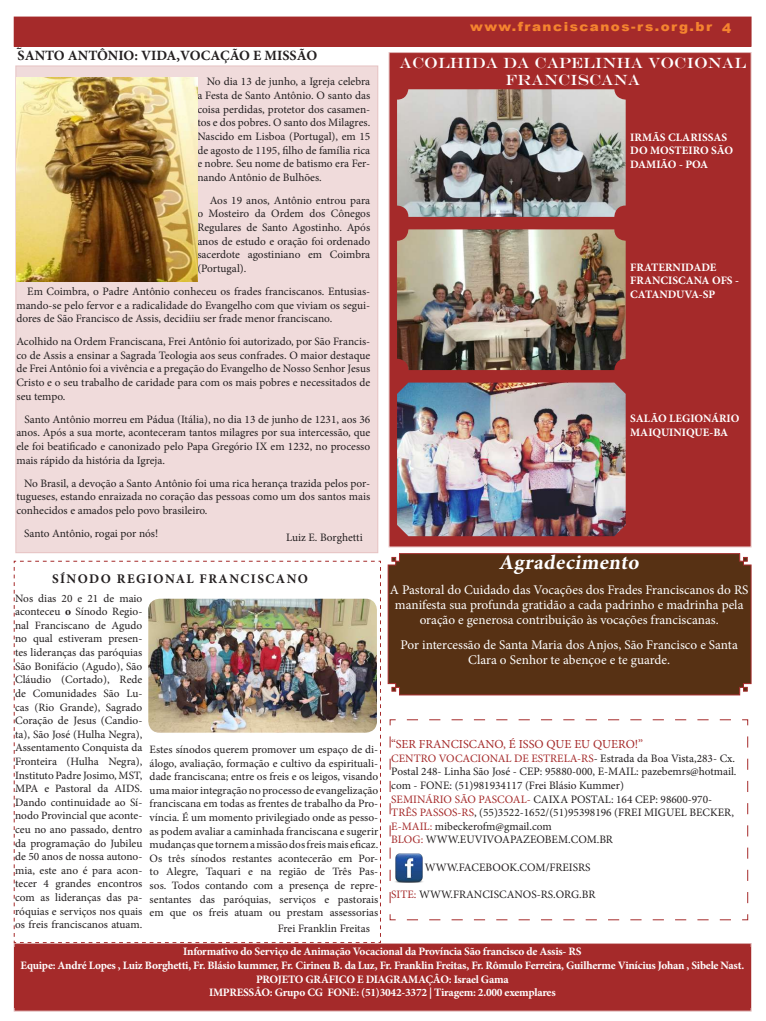
<style>
.page{position:relative;width:766px;height:1021px;background:#fff}
.page>*{position:absolute;margin:0;border:0;box-sizing:border-box;transform-origin:0 0}
.t1{font:700 20.8px "Minion Pro";color:#fff}
.t2{font:15px/17px "Engravers";color:#fff;text-align:center;scale:.95 1}
.t3{font:700 14.2px "Minion Pro";color:#231f20}
.t4{font:13.2px/15.2px "Minion Pro";color:#fff;text-align:center}
.t5{font:700 13.2px "Minion Pro";letter-spacing:.11em;color:#231f20}
.t6{font:900 12.5px "Arial";letter-spacing:.11em;color:#f5842f;scale:1.08 1}
.t7{font:12.3px "Minion Pro";color:#a52a2a}
.t8{font:11.3px/13.6px "Minion Pro";color:#231f20;text-align:justify}
.t9{font:700 11.3px/13.6px "Minion Pro";letter-spacing:-.02em;color:#fff;text-align:center}
.t10{font:700 11.3px/13.6px "Minion Pro";color:#fff}
.t11{font:11.2px/13.6px "Minion Pro";color:#231f20;text-align:justify}
.s1{font-weight:700}
.s2{font-size:13.2px}
.s3{color:#a52a2a}
</style>
<div class="page">
<div style="left:16px;top:66px;width:361px;height:486px;background:#f0dbdb"></div>
<div style="left:14px;top:17px;width:736px;height:29px;background:#a52a2a"></div>
<div style="left:14px;top:17px;width:737px;height:30px;border:1px solid #a52a2a"></div>
<div style="left:14px;top:943px;width:736px;height:68px;background:#a52a2a"></div>
<div style="left:14px;top:943px;width:737px;height:68px;border:1px solid #dbaaaa"></div>
<div style="left:14px;top:947px;width:736px;height:60px;background:#a52a2a"></div>
<img style="left:13px;top:560px;width:368px;height:383px">
<img style="left:16px;top:77px;width:181px;height:204px">
<div style="left:387px;top:553px;width:364px;height:143px;background:#573114"></div>
<div style="left:389px;top:53px;width:361px;height:494px;background:#a52a2a"></div>
<img style="left:397px;top:89px;width:228px;height:128px">
<img style="left:397px;top:229px;width:228px;height:141px">
<img style="left:397px;top:382px;width:228px;height:154px">
<svg style="left:389px;top:719px;width:359px;height:201px"></svg>
<img style="left:391px;top:847px;width:35px;height:35px">
<p class="t8" style="left:16px;top:39px;width:7px">2</p>
<p class="t3" style="left:18px;top:45px;width:301px">SANTO ANTÔNIO: VIDA,VOCAÇÃO E MISSÃO</p>
<p class="t8" style="left:197px;top:75px;width:174px;text-indent:9px">No dia 13 de junho, a Igreja celebra a Festa de Santo Antônio. O santo das coisa perdidas, protetor dos casamen&shy;tos e dos pobres. O santo dos Milagres.<br>Nascido em Lisboa (Portugal), em 15 de agosto de 1195, filho de família rica e nobre. Seu nome de batismo era Fer&shy;nando Antônio de Bulhões.</p>
<p class="t8" style="left:197px;top:193px;width:174px;text-indent:12px">Aos 19 anos, Antônio entrou para o Mosteiro da Ordem dos Cônegos Regulares de Santo Agostinho. Após anos de estudo e oração foi ordenado sacerdote agostiniano em Coimbra (Portugal).</p>
<p class="t8" style="left:16px;top:284px;width:355px;text-indent:11px">Em Coimbra, o Padre Antônio conheceu os frades franciscanos. Entusias&shy;mando-se pelo fervor e a radicalidade do Evangelho com que viviam os segui&shy;dores de São Francisco de Assis, decidiiu ser frade menor franciscano.</p>
<p class="t8" style="left:16px;top:335px;width:355px">Acolhido na Ordem Franciscana, Frei Antônio foi autorizado, por São Francis&shy;co de Assis a ensinar a Sagrada Teologia aos seus confrades. O maior destaque de Frei Antônio foi a vivência e a pregação do Evangelho de Nosso Senhor Jesus Cristo e o seu trabalho de caridade para com os mais pobres e necessitados de seu tempo.</p>
<p class="t8" style="left:16px;top:412px;width:355px;text-indent:8px">Santo Antônio morreu em Pádua (Itália), no dia 13 de junho de 1231, aos 36 anos. Após a sua morte, aconteceram tantos milagres por sua intercessão, que ele foi beatificado e canonizado pelo Papa Gregório IX em 1232, no processo mais rápido da história da Igreja.</p>
<p class="t8" style="left:16px;top:476px;width:355px;text-indent:8px">No Brasil, a devoção a Santo Antônio foi uma rica herança trazida pelos por&shy;tugueses, estando enraizada no coração das pessoas como um dos santos mais conhecidos e amados pelo povo brasileiro.</p>
<p class="t8" style="left:24px;top:526px;width:135px">Santo Antônio, rogai por nós!</p>
<p class="t8" style="left:286px;top:531px;width:78px">Luiz E. Borghetti</p>
<p class="t5" style="left:52px;top:569px;width:257px">SÍNODO REGIONAL FRANCISCANO</p>
<p class="t11" style="left:15px;top:591px;width:129px">Nos dias 20 e 21 de maio aconteceu <span class="s1">o</span> Sínodo Regio&shy;nal Franciscano de Agudo no qual estiveram presen&shy;tes lideranças das paróquias São Bonifácio (Agudo), São Cláudio (Cortado), Rede de Comunidades São Lu&shy;cas (Rio Grande), Sagrado Coração de Jesus (Candio&shy;ta), São José (Hulha Negra), Assentamento Conquista da Fronteira (Hulha Negra), Instituto Padre Josimo, MST, MPA e Pastoral da AIDS.<br>Dando continuidade ao Sí&shy;nodo Provincial que aconte&shy;ceu no ano passado, dentro da programação do Jubileu de 50 anos de nossa autono&shy;mia, este ano é para acon&shy;tecer 4 grandes encontros com as lideranças das pa&shy;róquias e serviços nos quais os freis franciscanos atuam.</p>
<p class="t11" style="left:150px;top:742px;width:230px">Estes sínodos querem promover um espaço de di&shy;álogo, avaliação, formação e cultivo da espirituali&shy;dade franciscana; entre os freis e os leigos, visando uma maior integração no processo de evangelização franciscana em todas as frentes de trabalho da Pro&shy;víncia. É um momento privilegiado onde as pesso&shy;as podem avaliar a caminhada franciscana e sugerir mudanças que tornem a missão dos freis mais eficaz.<br>Os três sínodos restantes acontecerão em Por&shy;to Alegre, Taquari e na região de Três Pas&shy;sos. Todos contando com a presença de repre&shy;sentantes das paróquias, serviços e pastorais em que os freis atuam ou prestam assessorias</p>
<p class="t8" style="left:278px;top:921px;width:94px">Frei Franklin Freitas</p>
<p class="t6" style="left:470px;top:18px;width:243px">www.franciscanos-rs.org.br <span class="s2">4</span></p>
<h2 class="t2" style="left:399px;top:54px;width:366px">ACOLHIDA DA CAPELINHA VOCIONAL<br>FRANCISCANA</h2>
<p class="t10" style="left:630px;top:130px;width:104px">IRMÃS CLARISSAS<br>DO MOSTEIRO SÃO<br>DAMIÃO - POA</p>
<p class="t10" style="left:630px;top:260px;width:110px">FRATERNIDADE<br>FRANCISCANA OFS -<br>CATANDUVA-SP</p>
<p class="t10" style="left:630px;top:411px;width:111px">SALÃO LEGIONÁRIO<br>MAIQUINIQUE-BA</p>
<h1 class="t1" style="left:498px;top:548px;width:145px">Agradecimento</h1>
<p class="t4" style="left:390px;top:582px;width:360px">A Pastoral do Cuidado das Vocações dos Frades Franciscanos do RS manifesta sua profunda gratidão a cada padrinho e madrinha pela oração e generosa contribuição às vocações franciscanas.</p>
<p class="t4" style="left:400px;top:637px;width:338px">Por intercessão de Santa Maria dos Anjos, São Francisco e Santa<br>Clara o Senhor te abençoe e te guarde.</p>
<p class="t7" style="left:391px;top:736px;width:253px">“SER FRANCISCANO, É ISSO QUE EU QUERO!”</p>
<p class="t8" style="left:391px;top:751px;width:346px;text-align:left"><span class="s3">CENTRO VOCACIONAL DE ESTRELA-RS</span>- Estrada da Boa Vista,283- Cx.<br>Postal 248- Linha São José - CEP: 95880-000, E-MAIL: pazebemrs@hotmail. com - FONE: (51)981934117 (Frei Blásio Kummer)<br><span class="s3">SEMINÁRIO SÃO PASCOAL-</span> CAIXA POSTAL: 164 CEP: 98600-970- <span class="s3">TRÊS PASSOS-RS</span>, (55)3522-1652/(51)95398196 (FREI MIGUEL BECKER, <span class="s3">E-MAIL:</span> mibeckerofm@gmail.com<br><span class="s3">BLOG:</span> WWW.EUVIVOAPAZEOBEM.COM.BR</p>
<p class="t8" style="left:424px;top:860px;width:167px">WWW.FACEBOOK.COM/FREISRS</p>
<p class="t8" style="left:391px;top:887px;width:205px"><span class="s3">SITE:</span> WWW.FRANCISCANOS-RS.ORG.BR</p>
<p class="t9" style="left:20px;top:944px;width:725px">Informativo do Serviço de Animação Vocacional da Província São francisco de Assis- RS<br>Equipe: André Lopes , Luiz Borghetti, Fr. Blásio kummer, Fr. Cirineu B. da Luz, Fr. Franklin Freitas, Fr. Rômulo Ferreira, Guilherme Vinícius Johan , Sibele Nast.<br>PROJETO GRÁFICO E DIAGRAMAÇÂO: Israel Gama<br>IMPRESSÂO: Grupo CG FONE: (51)3042-3372 | Tiragem: 2.000 exemplares</p>
</div>
